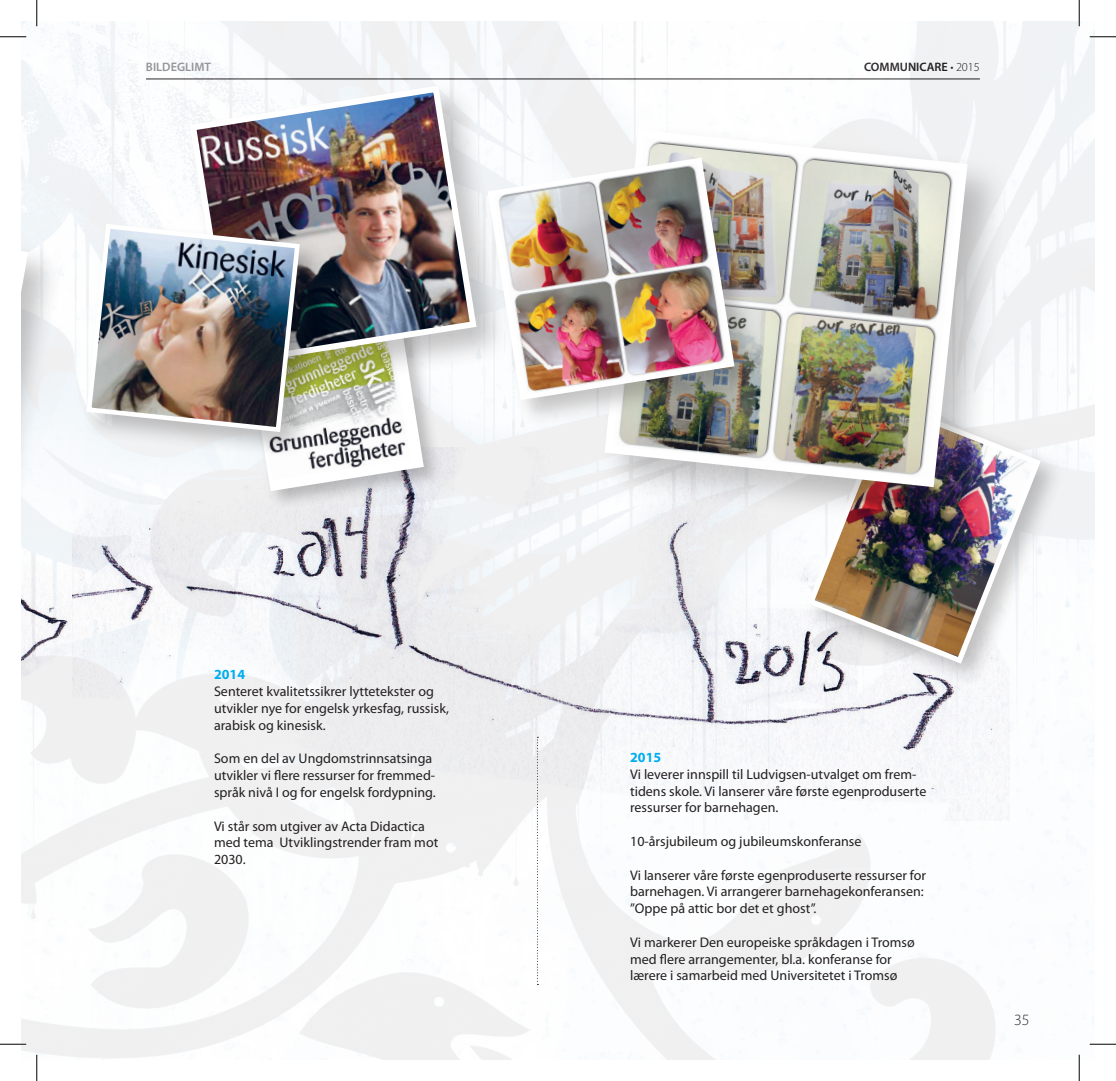
<style>
.page{position:relative;width:1116px;height:1081px;background:#fff}
.page>*{position:absolute;margin:0;border:0;box-sizing:border-box;transform-origin:0 0}
.t1{font:300 15.75px "Myriad Pro";color:#231f20}
.t2{font:14px/16.8px "Myriad Pro";color:#231f20}
.t3{font:700 14px "Myriad Pro";color:#00aeef}
.t4{font:600 12.25px "Myriad Pro";color:#231f20}
.t5{font:600 12.25px "Myriad Pro";color:#939598}
.s1{font-weight:300}
</style>
<div class="page">
<img style="left:22px;top:22px;width:1071px;height:1037px">
<img style="left:73px;top:448px;width:936px;height:373px">
<svg style="left:537px;top:737px;width:1px;height:248px"></svg>
<img style="left:22px;top:356px;width:51px;height:332px">
<div style="left:240px;top:286px;width:203px;height:225px;background:#231f20;opacity:.26"></div>
<div style="left:185px;top:81px;width:327px;height:321px;background:#231f20;opacity:.26"></div>
<img style="left:186px;top:82px;width:294px;height:287px">
<img style="left:84px;top:221px;width:341px;height:272px">
<div style="left:22px;top:214px;width:41px;height:329px;background:#231f20;opacity:.26"></div>
<svg style="left:22px;top:214px;width:10px;height:298px"></svg>
<div style="left:803px;top:396px;width:262px;height:293px;background:#231f20;opacity:.26"></div>
<img style="left:804px;top:397px;width:239px;height:270px">
<div style="left:598px;top:124px;width:413px;height:407px;background:#231f20;opacity:.26"></div>
<img style="left:600px;top:125px;width:371px;height:366px">
<div style="left:483px;top:154px;width:280px;height:274px;background:#231f20;opacity:.26"></div>
<img style="left:485px;top:155px;width:252px;height:248px">
<hr style="left:0;top:36px;width:26px;height:2px;background:#fff">
<hr style="left:1089px;top:36px;width:26px;height:2px;background:#fff">
<hr style="left:0;top:1043px;width:26px;height:2px;background:#fff">
<hr style="left:1089px;top:1043px;width:26px;height:2px;background:#fff">
<hr style="left:36px;top:0;width:2px;height:26px;background:#fff">
<hr style="left:36px;top:1054px;width:2px;height:27px;background:#fff">
<hr style="left:1077px;top:0;width:3px;height:26px;background:#fff">
<hr style="left:1077px;top:1054px;width:3px;height:27px;background:#fff">
<svg style="left:0;top:36px;width:26px;height:1px"></svg>
<svg style="left:1089px;top:36px;width:26px;height:1px"></svg>
<svg style="left:0;top:1043px;width:26px;height:1px"></svg>
<svg style="left:1089px;top:1043px;width:26px;height:1px"></svg>
<svg style="left:36px;top:0;width:1px;height:26px"></svg>
<svg style="left:36px;top:1054px;width:1px;height:27px"></svg>
<svg style="left:1078px;top:0;width:1px;height:26px"></svg>
<svg style="left:1078px;top:1054px;width:1px;height:27px"></svg>
<p class="t5" style="left:146px;top:60px;width:66px">BILDEGLIMT</p>
<p class="t4" style="left:863px;top:60px;width:117px">COMMUNICARE <span class="s1">• 2015</span></p>
<p class="t3" style="left:214px;top:666px;width:33px">2014</p>
<p class="t2" style="left:214px;top:683px;width:236px">Senteret kvalitetssikrer lyttetekster og utvikler nye for engelsk yrkesfag, russisk, arabisk og kinesisk.</p>
<p class="t2" style="left:214px;top:750px;width:223px">Som en del av Ungdomstrinnsatsinga utvikler vi flere ressurser for fremmed&shy;språk nivå I og for engelsk fordypning.</p>
<p class="t2" style="left:214px;top:817px;width:226px">Vi står som utgiver av Acta Didactica med tema Utviklingstrender fram mot<br>2030.</p>
<p class="t3" style="left:630px;top:749px;width:33px">2015</p>
<p class="t2" style="left:630px;top:766px;width:298px">Vi leverer innspill til Ludvigsen-utvalget om frem&shy;tidens skole. Vi lanserer våre første egenproduserte ressurser for barnehagen.</p>
<p class="t2" style="left:630px;top:833px;width:233px">10-årsjubileum og jubileumskonferanse</p>
<p class="t2" style="left:630px;top:866px;width:297px">Vi lanserer våre første egenproduserte ressurser for barnehagen. Vi arrangerer barnehagekonferansen: ”Oppe på attic bor det et ghost”.</p>
<p class="t2" style="left:630px;top:934px;width:286px">Vi markerer Den europeiske språkdagen i Tromsø med flere arrangementer, bl.a. konferanse for lærere i samarbeid med Universitetet i Tromsø</p>
<p class="t1" style="left:1014px;top:1011px;width:17px">35</p>
</div>
